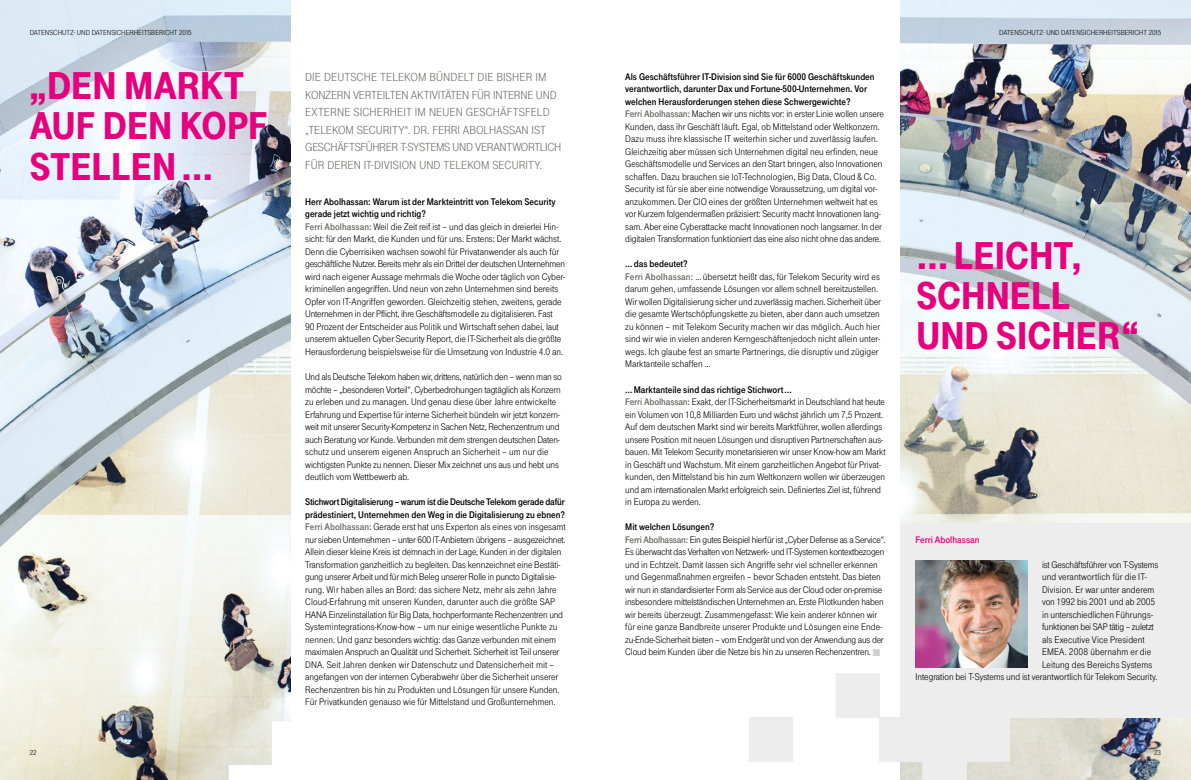
<style>
.page{position:relative;width:1191px;height:780px;background:#fff}
.page>*{position:absolute;margin:0;border:0;box-sizing:border-box;transform-origin:0 0}
.t1{font:900 40px/40px "Tele Grotesk Headline";color:#e6007d}
.t2{font:12px/17.5px "Tele Grotesk Headline";color:#6b6b6a}
.t3{font:10px/12.5px "Tele Grotesk Norm";letter-spacing:-.005em;color:#000}
.t4{font:10px/12.5px "Tele Grotesk Fett";color:#000}
.t5{font:10px "Tele Grotesk Fett";color:#e6007d}
.t6{font:7.5px "Tele Grotesk Headline";color:#000}
.t7{font:7.5px "Tele Grotesk Norm";color:#000}
.s1{font-family:"Tele Grotesk Fett";color:#6b6b6a}
.s2{color:#d0d0d0}
</style>
<div class="page">
<img style="left:0;top:0;width:290px;height:780px">
<img style="left:900px;top:0;width:291px;height:523px">
<img style="left:900px;top:717px;width:291px;height:63px">
<svg style="left:229px;top:765px;width:61px;height:15px"></svg>
<div style="left:272px;top:721px;width:44px;height:44px;background:#fff"></div>
<div style="left:836px;top:673px;width:43px;height:44px;background:#ededed"></div>
<div style="left:879px;top:717px;width:44px;height:44px;background:#ededed"></div>
<svg style="left:922px;top:761px;width:44px;height:19px"></svg>
<div style="left:922px;top:717px;width:44px;height:44px;background:#ededed"></div>
<div style="left:966px;top:717px;width:43px;height:44px;background:#ededed"></div>
<div style="left:749px;top:717px;width:44px;height:44px;background:#ededed"></div>
<div style="left:900px;top:523px;width:291px;height:194px;background:#ededed"></div>
<img style="left:916px;top:560px;width:111px;height:107px">
<p class="t6" style="left:30px;top:28px;width:163px">DATENSCHUTZ- UND DATENSICHERHEITSBERICHT 2015</p>
<p class="t6" style="left:999px;top:28px;width:163px">DATENSCHUTZ- UND DATENSICHERHEITSBERICHT 2015</p>
<h1 class="t1" style="left:30px;top:67px;width:239px">„DEN MARKT<br>AUF DENKOPF<br>STELLEN</h1>
<h1 class="t1" style="left:181px;top:147px;width:34px">…</h1>
<p class="t2" style="left:305px;top:68px;width:258px">DIE DEUTSCHE TELEKOM BÜNDELT DIE BISHER IM KONZERN VERTEILTEN AKTIVITÄTEN FÜR INTERNE UND EXTERNE SICHERHEIT IM NEUEN GESCHÄFTSFELD „TELEKOM SECURITY“. DR. FERRI ABOLHASSAN IST GESCHÄFTSFÜHRER T-SYSTEMS UND VERANTWORTLICH FÜR DEREN IT-DIVISION UND TELEKOM SECURITY.</p>
<p class="t4" style="left:305px;top:195px;width:252px">Herr Abolhassan: Warum ist der Markteintritt von Telekom Security gerade jetzt wichtig und richtig?</p>
<p class="t3" style="left:305px;top:220px;width:261px"><span class="s1">Ferri Abolhassan:</span> Weil die Zeit reif ist – und das gleich in dreierlei Hin&shy;sicht: für den Markt, die Kunden und für uns. Erstens: Der Markt wächst.<br>Denn die Cyberrisiken wachsen sowohl für Privatanwender als auch für geschäftliche Nutzer. Bereits mehr als ein Drittel der deutschen Unternehmen wird nach eigener Aussage mehrmals die Woche oder täglich von Cyber&shy;kriminellen angegriffen. Und neun von zehn Unternehmen sind bereits Opfer von IT-Angriffen geworden. Gleichzeitig stehen, zweitens, gerade Unternehmen in der Pflicht, ihre Geschäftsmodelle zu digitalisieren. Fast<br>90 Prozent der Entscheider aus Politik und Wirtschaft sehen dabei, laut unserem aktuellen Cyber Security Report, die IT-Sicherheit als die größte Herausforderung beispielsweise für die Umsetzung von Industrie 4.0 an.</p>
<p class="t3" style="left:305px;top:370px;width:258px">Und als Deutsche Telekom haben wir, drittens, natürlich den – wenn man so möchte – „besonderen Vorteil“, Cyberbedrohungen tagtäglich als Konzern zu erleben und zu managen. Und genau diese über Jahre entwickelte Erfahrung und Expertise für interne Sicherheit bündeln wir jetzt konzern&shy;weit mit unserer Security-Kompetenz in Sachen Netz, Rechenzentrum und auch Beratung vor Kunde. Verbunden mit dem strengen deutschen Daten&shy;schutz und unserem eigenen Anspruch an Sicherheit – um nur die wichtigsten Punkte zu nennen. Dieser Mix zeichnet uns aus und hebt uns deutlich vom Wettbewerb ab.</p>
<p class="t4" style="left:305px;top:495px;width:261px">Stichwort Digitalisierung – warum ist die Deutsche Telekom gerade dafür prädestiniert, Unternehmen den Weg in die Digitalisierung zu ebnen?</p>
<p class="t3" style="left:305px;top:520px;width:262px"><span class="s1">Ferri Abolhassan:</span> Gerade erst hat uns Experton als eines von insgesamt nur sieben Unternehmen – unter 600 IT-Anbietern übrigens – ausgezeichnet.<br>Allein dieser kleine Kreis ist demnach in der Lage, Kunden in der digitalen Transformation ganzheitlich zu begleiten. Das kennzeichnet eine Bestäti&shy;gung unserer Arbeit und für mich Beleg unserer Rolle in puncto Digitalisie&shy;rung. Wir haben alles an Bord: das sichere Netz, mehr als zehn Jahre Cloud-Erfahrung mit unseren Kunden, darunter auch die größte SAP HANA Einzelinstallation für Big Data, hochperformante Rechenzentren und Systemintegrations-Know-how – um nur einige wesentliche Punkte zu nennen. Und ganz besonders wichtig: das Ganze verbunden mit einem maximalen Anspruch an Qualität und Sicherheit. Sicherheit ist Teil unserer DNA. Seit Jahren denken wir Datenschutz und Datensicherheit mit – angefangen von der internen Cyberabwehr über die Sicherheit unserer Rechenzentren bis hin zu Produkten und Lösungen für unsere Kunden.<br>Für Privatkunden genauso wie für Mittelstand und Großunternehmen.</p>
<p class="t4" style="left:625px;top:70px;width:251px">Als Geschäftsführer IT-Division sind Sie für 6000 Geschäftskunden verantwortlich, darunter Dax und Fortune-500-Unternehmen. Vor welchen Herausforderungen stehen diese Schwergewichte?</p>
<p class="t3" style="left:625px;top:108px;width:260px"><span class="s1">Ferri Abolhassan:</span> Machen wir uns nichts vor: in erster Linie wollen unsere Kunden, dass ihr Geschäft läuft. Egal, ob Mittelstand oder Weltkonzern.<br>Dazu muss ihre klassische IT weiterhin sicher und zuverlässig laufen.<br>Gleichzeitig aber müssen sich Unternehmen digital neu erfinden, neue Geschäftsmodelle und Services an den Start bringen, also Innovationen schaffen. Dazu brauchen sie IoT-Technologien, Big Data, Cloud &amp; Co.<br>Security ist für sie aber eine notwendige Voraussetzung, um digital vor&shy;anzukommen. Der CIO eines der größten Unternehmen weltweit hat es vor Kurzem folgendermaßen präzisiert: Security macht Innovationen lang&shy;sam. Aber eine Cyberattacke macht Innovationen noch langsamer. In der digitalen Transformation funktioniert das eine also nicht ohne das andere.</p>
<p class="t4" style="left:625px;top:258px;width:64px">…das bedeutet?</p>
<p class="t3" style="left:625px;top:270px;width:257px"><span class="s1">Ferri Abolhassan:</span> …übersetzt heißt das, für Telekom Security wird es darum gehen, umfassende Lösungen vor allem schnell bereitzustellen.<br>Wir wollen Digitalisierung sicher und zuverlässig machen. Sicherheit über die gesamte Wertschöpfungskette zu bieten, aber dann auch umsetzen zu können – mit Telekom Security machen wir das möglich. Auch hier sind wir wie in vielen anderen Kerngeschäftenjedoch nicht allein unter&shy;wegs. Ich glaube fest an smarte Partnerings, die disruptiv und zügiger Marktanteile schaffen …</p>
<p class="t4" style="left:625px;top:383px;width:168px">…Marktanteile sind das richtige Stichwort…</p>
<p class="t3" style="left:625px;top:395px;width:262px"><span class="s1">Ferri Abolhassan:</span> Exakt, der IT-Sicherheitsmarkt in Deutschland hat heute ein Volumen von 10,8 Milliarden Euro und wächst jährlich um 7,5 Prozent.<br>Auf dem deutschen Markt sind wir bereits Marktführer, wollen allerdings unsere Position mit neuen Lösungen und disruptiven Partnerschaften aus&shy;bauen. Mit Telekom Security monetarisieren wir unser Know-how am Markt in Geschäft und Wachstum. Mit einem ganzheitlichen Angebot für Privat&shy;kunden, den Mittelstand bis hin zum Weltkonzern wollen wir überzeugen und am internationalen Markt erfolgreich sein. Definiertes Ziel ist, führend in Europa zu werden.</p>
<p class="t4" style="left:625px;top:520px;width:90px">Mit welchen Lösungen?</p>
<p class="t3" style="left:625px;top:533px;width:262px"><span class="s1">Ferri Abolhassan:</span> Ein gutes Beispiel hierfür ist „Cyber Defense as a Service“.<br>Es überwacht das Verhalten von Netzwerk- und IT-Systemen kontextbezogen und in Echtzeit. Damit lassen sich Angriffe sehr viel schneller erkennen und Gegenmaßnahmen ergreifen – bevor Schaden entsteht. Das bieten wir nun in standardisierter Form als Service aus der Cloud oder on-premise insbesondere mittelständischen Unternehmen an. Erste Pilotkunden haben wir bereits überzeugt. Zusammengefasst: Wie kein anderer können wir für eine ganze Bandbreite unserer Produkte und Lösungen eine Ende&shy;zu-Ende-Sicherheit bieten – vom Endgerät und von der Anwendung aus der Cloud beim Kunden über die Netze bis hin zu unseren Rechenzentren. <span class="s2">■</span></p>
<h1 class="t1" style="left:916px;top:236px;width:50px">… LEIC</h1>
<h1 class="t1" style="left:1029px;top:236px;width:55px">HT,</h1>
<h1 class="t1" style="left:916px;top:276px;width:224px">SCHNELL<br>UND SICHER“</h1>
<p class="t5" style="left:915px;top:533px;width:65px">Ferri Abolhassan</p>
<p class="t3" style="left:1042px;top:558px;width:118px">ist Geschäftsführer von T-Systems</p>
<p class="t3" style="left:1042px;top:570px;width:106px">und verantwortlich für die IT-</p>
<p class="t3" style="left:1042px;top:583px;width:114px">Division. Er war unter anderem</p>
<p class="t3" style="left:1042px;top:595px;width:115px">von 1992 bis 2001 und ab 2005</p>
<p class="t3" style="left:1042px;top:608px;width:112px">in unterschiedlichen Führungs-</p>
<p class="t3" style="left:1042px;top:620px;width:113px">funktionen bei SAP tätig – zuletzt</p>
<p class="t3" style="left:1042px;top:633px;width:104px">als Executive Vice President</p>
<p class="t3" style="left:1042px;top:645px;width:111px">EMEA. 2008 übernahm er die</p>
<p class="t3" style="left:1042px;top:658px;width:112px">Leitung des Bereichs Systems</p>
<p class="t3" style="left:915px;top:670px;width:243px">Integration bei T-Systems und ist verantwortlich für Telekom Security.</p>
<p class="t7" style="left:30px;top:748px;width:9px">22</p>
<p class="t7" style="left:1154px;top:748px;width:9px">23</p>
</div>
